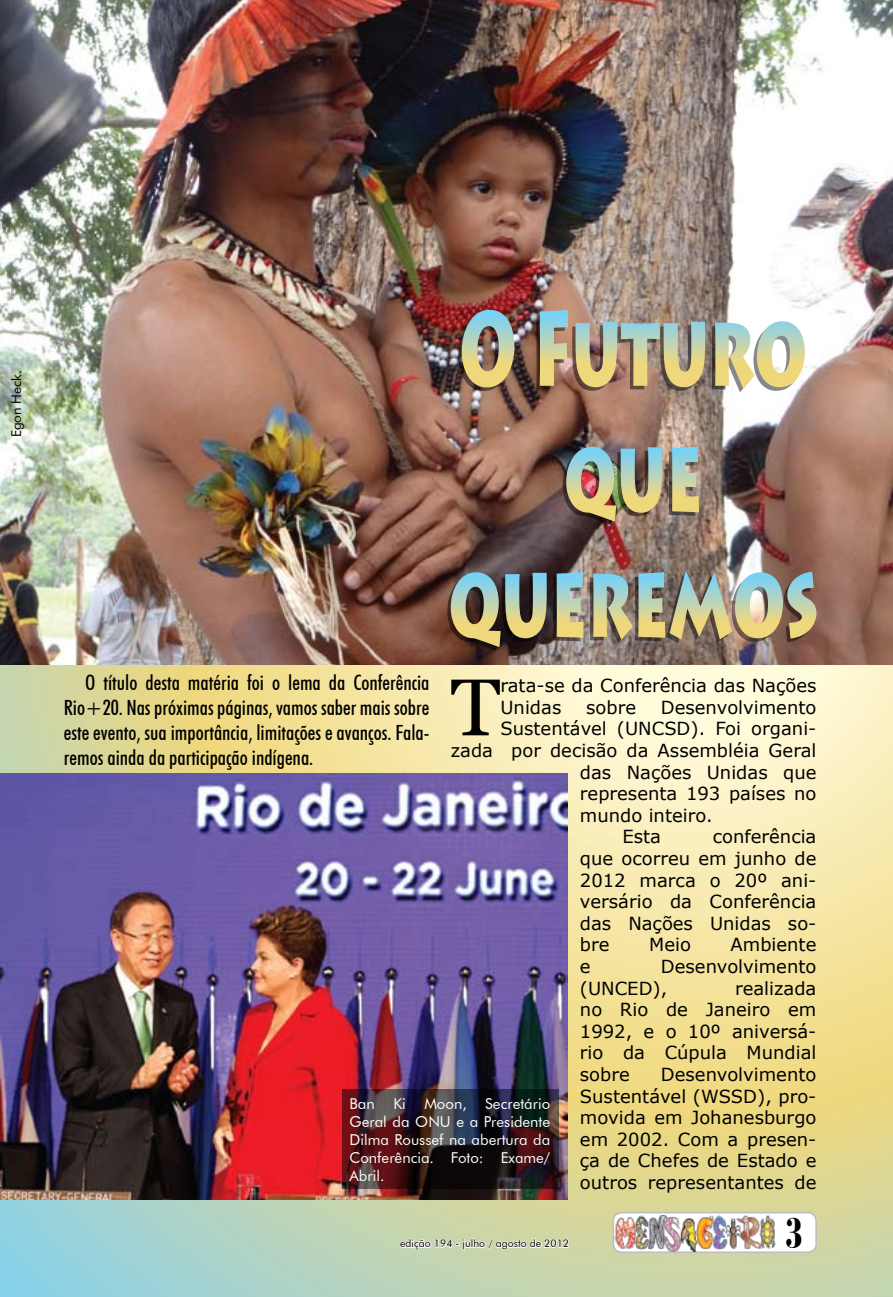
<style>
.page{position:relative;width:893px;height:1297px;background:#fff}
.page>*{position:absolute;margin:0;border:0;box-sizing:border-box;transform-origin:0 0}
.t1{font:80.4px "Georgia";color:#000}
.t2{font:900 condensed 45px "Bauer Bodoni BT";color:#000;scale:.8 1}
.t3{font:500 condensed 21px/25.2px "Futura BT";color:#000;text-align:justify}
.t4{font:18px/21.6px "Verdana";color:#000;text-align:justify}
.t5{font:15px/18px "Futura BT";color:#fff;text-align:justify}
.t6{font:13.5px "Futura BT";color:#000}
.t7{font:10.5px "Futura BT";color:#000}
</style>
<div class="page">
<img style="left:0;top:0;width:893px;height:667px">
<svg style="left:1px;top:665px;width:892px;height:632px;background:#e3e0aa"></svg>
<img style="left:447px;top:572px;width:369px;height:79px">
<img style="left:563px;top:447px;width:136px;height:78px">
<img style="left:458px;top:310px;width:347px;height:82px">
<img style="left:1px;top:774px;width:566px;height:425px">
<img style="left:342px;top:1088px;width:217px;height:100px">
<div style="left:613px;top:1213px;width:203px;height:39px;background:#fff;border-radius:9px"></div>
<div style="left:613px;top:1212px;width:204px;height:41px;border:2px solid #bcbdc0;border-radius:9px"></div>
<img style="left:614px;top:1215px;width:161px;height:36px">
<svg style="left:399px;top:1236px;width:171px;height:15px"></svg>
<p class="t6" style="left:8px;top:437px;width:69px;rotate:-90deg">Egon Heck.</p>
<p class="t3" style="left:64px;top:670px;width:367px;text-indent:21px">O título desta matéria foi o lema da Conferência Rio+20. Nas próximas páginas, vamos saber mais sobre este evento, sua importância, limitações e avanços. Fala&shy;remos ainda da participação indígena.</p>
<h1 class="t1" style="left:451px;top:659px;width:51px">T</h1>
<p class="t4" style="left:500px;top:675px;width:317px">rata-se da Conferência das Nações<br>Unidas</p>
<p class="t4" style="left:586px;top:696px;width:51px">sobre</p>
<p class="t4" style="left:661px;top:696px;width:157px">Desenvolvimento</p>
<p class="t4" style="left:500px;top:718px;width:317px">Sustentável (UNCSD). Foi organi-</p>
<p class="t4" style="left:451px;top:739px;width:367px">zada por decisão da Assembléia Geral</p>
<p class="t4" style="left:580px;top:761px;width:238px">das Nações Unidas que</p>
<p class="t4" style="left:580px;top:783px;width:238px">representa 193 países no</p>
<p class="t4" style="left:580px;top:804px;width:134px">mundo inteiro.</p>
<p class="t4" style="left:622px;top:826px;width:40px">Esta</p>
<p class="t4" style="left:580px;top:826px;width:238px;text-indent:133px">conferência que ocorreu em junho de 2012 marca o 20º ani&shy;versário da Conferência das Nações Unidas so&shy;bre</p>
<p class="t4" style="left:649px;top:934px;width:43px">Meio</p>
<p class="t4" style="left:730px;top:934px;width:87px">Ambiente</p>
<p class="t5" style="left:350px;top:1095px;width:202px">Ban Ki Moon, Secretário Geral da ONU e a Presidente Dilma Roussef na abertura da Conferência. Foto: Exame/ Abril.</p>
<p class="t7" style="left:400px;top:1237px;width:170px">edição 194 - julho / agosto de 2012</p>
<p class="t4" style="left:580px;top:955px;width:238px;text-indent:81px">Desenvolvimento (UNCED),</p>
<p class="t4" style="left:580px;top:955px;width:12px">e</p>
<p class="t4" style="left:580px;top:977px;width:238px;text-indent:155px">realizada no Rio de Janeiro em 1992, e o 10º aniversá&shy;rio da Cúpula Mundial sobre</p>
<p class="t4" style="left:580px;top:1063px;width:238px;text-indent:81px">Desenvolvimento Sustentável (WSSD), pro&shy;movida em Johanesburgo em 2002. Com a presen&shy;ça de Chefes de Estado e outros representantes de</p>
<h2 class="t2" style="left:786px;top:1204px;width:23px">3</h2>
</div>
